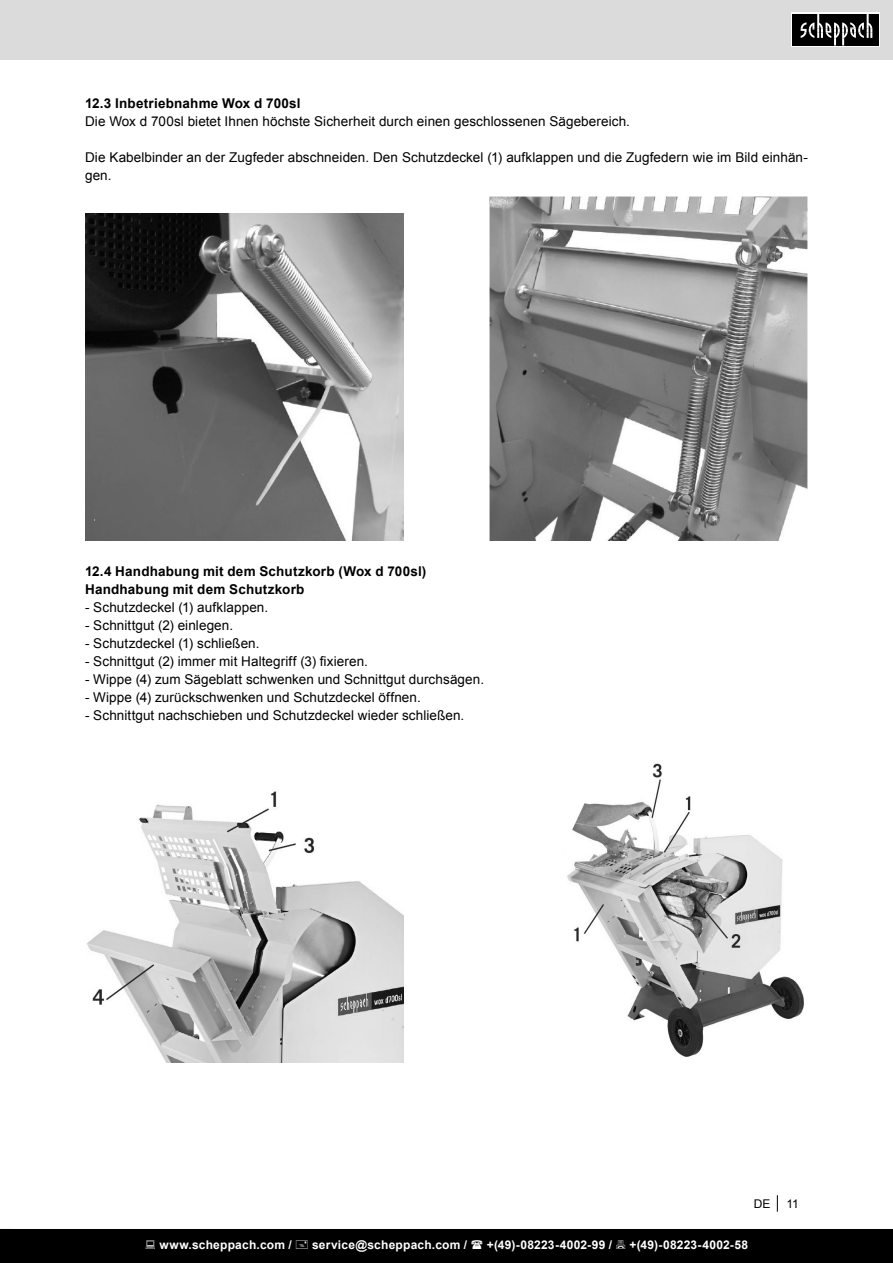
<style>
.page{position:relative;width:893px;height:1263px;background:#fff}
.page>*{position:absolute;margin:0;border:0;box-sizing:border-box;transform-origin:0 0}
.t1{font:13.5px/18px "Arial";letter-spacing:.005em;color:#000}
.Grundtext{font:700 13.5px "Arial";letter-spacing:.015em;color:#000}
.Grundtext_Fließtext{font:700 13.5px "Arial";letter-spacing:.015em;color:#000}
.t2{font:700 12px "Arial";letter-spacing:.02em;color:#fff}
.t3{font:12px "Arial";color:#000}
</style>
<div class="page">
<div style="left:0;top:0;width:893px;height:60px;background:#dbdbdb"></div>
<svg style="left:777px;top:1195px;width:1px;height:17px"></svg>
<div style="left:791px;top:13px;width:89px;height:34px;background:#000"></div>
<svg style="left:801px;top:14px;width:71px;height:31px"></svg>
<img style="left:85px;top:213px;width:319px;height:327px">
<img style="left:489px;top:196px;width:319px;height:344px">
<img style="left:87px;top:791px;width:317px;height:271px">
<img style="left:567px;top:763px;width:237px;height:294px">
<div style="left:0;top:1229px;width:893px;height:34px;background:#000"></div>
<p class="Grundtext" style="left:85px;top:94px;width:217px">12.3 Inbetriebnahme Wox d 700sl</p>
<p class="t1" style="left:85px;top:112px;width:546px">Die Wox d 700sl bietet Ihnen höchste Sicherheit durch einen geschlossenen Sägebereich.</p>
<p class="t1" style="left:85px;top:148px;width:724px">Die Kabelbinder an der Zugfeder abschneiden. Den Schutzdeckel (1) aufklappen und die Zugfedern wie im Bild einhän&shy;gen.</p>
<p class="Grundtext" style="left:85px;top:562px;width:343px">12.4 Handhabung mit dem Schutzkorb (Wox d 700sl)</p>
<p class="Grundtext_Fließtext" style="left:85px;top:580px;width:221px">Handhabung mit dem Schutzkorb</p>
<p class="t1" style="left:85px;top:598px;width:185px">- Schutzdeckel (1) aufklappen.</p>
<p class="t1" style="left:85px;top:616px;width:150px">- Schnittgut (2) einlegen.</p>
<p class="t1" style="left:85px;top:634px;width:176px">- Schutzdeckel (1) schließen.</p>
<p class="t1" style="left:85px;top:652px;width:284px">- Schnittgut (2) immer mit Haltegriff (3) fixieren.</p>
<p class="t1" style="left:85px;top:670px;width:401px">- Wippe (4) zum Sägeblatt schwenken und Schnittgut durchsägen.</p>
<p class="t1" style="left:85px;top:688px;width:337px">- Wippe (4) zurückschwenken und Schutzdeckel öffnen.</p>
<p class="t1" style="left:85px;top:706px;width:381px">- Schnittgut nachschieben und Schutzdeckel wieder schließen.</p>
<p class="t3" style="left:754px;top:1196px;width:18px">DE</p>
<p class="t3" style="left:786px;top:1196px;width:14px">11</p>
<p class="t2" style="left:159px;top:1236px;width:134px">www.scheppach.com /</p>
<p class="t2" style="left:312px;top:1236px;width:157px">service@scheppach.com /</p>
<p class="t2" style="left:487px;top:1236px;width:127px">+(49)-08223-4002-99 /</p>
<p class="t2" style="left:629px;top:1236px;width:120px">+(49)-08223-4002-58</p>
</div>
